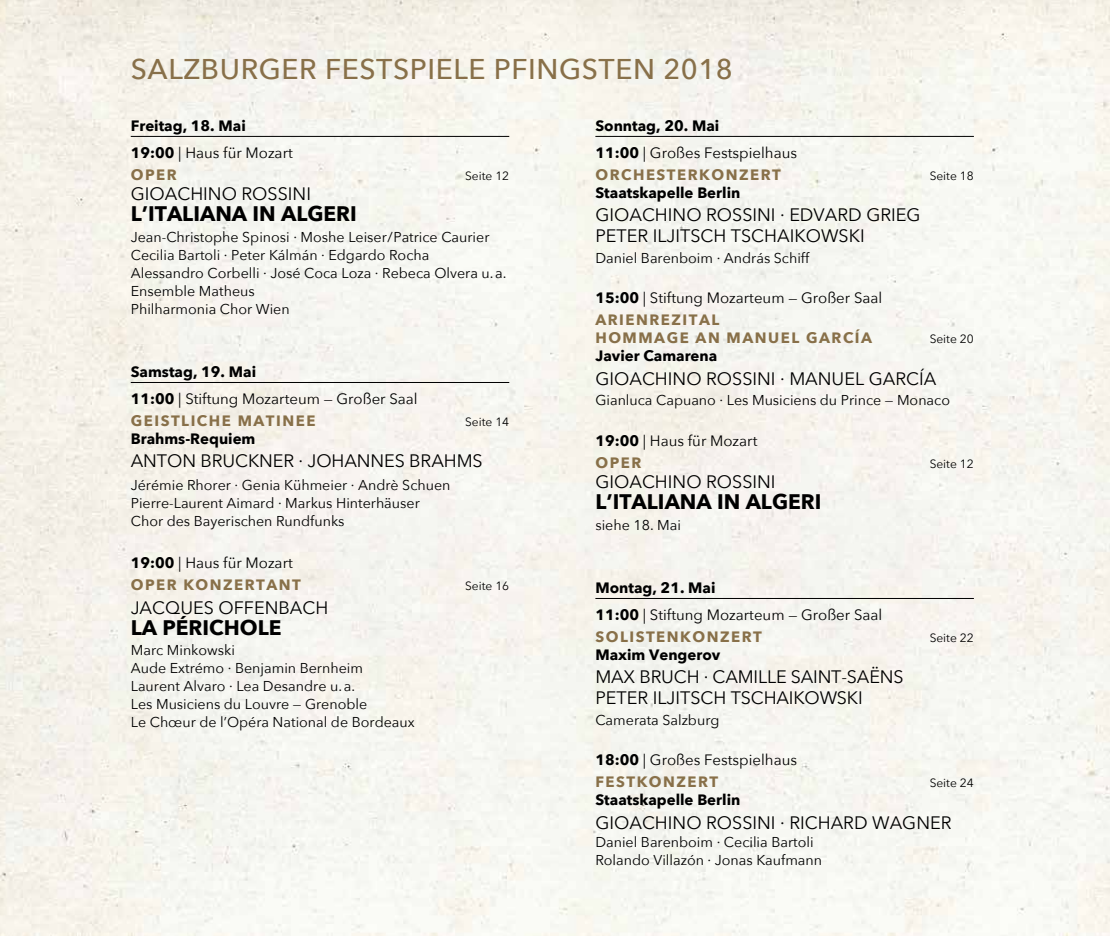
<style>
.page{position:relative;width:1110px;height:936px;background:#fff}
.page>*{position:absolute;margin:0;border:0;box-sizing:border-box;transform-origin:0 0}
.t1{font:500 28.5px "Avenir Next";letter-spacing:.02em;color:#887049}
.t2{font:700 21px "Avenir Next";color:#000}
.t3{font:18px/21px "Avenir Next";color:#000}
.t4{font:15px/22.2px "Avenir Next";color:#000}
.t5{font:700 15px/27px "Avenir Next";color:#000}
.t6{font:700 15px "Avenir Next";letter-spacing:.1em;color:#887049}
.t7{font:14.25px/18px "Avenir Next";color:#000}
.t8{font:12px "Avenir Next";color:#000}
.s1{font-weight:400}
.s2{font-weight:700}
.s3{font-weight:700;color:#887049}
</style>
<div class="page">
<hr style="left:131px;top:136px;width:378px;height:1px;background:#000">
<hr style="left:131px;top:382px;width:378px;height:1px;background:#000">
<hr style="left:595px;top:136px;width:379px;height:1px;background:#000">
<hr style="left:595px;top:598px;width:379px;height:1px;background:#000">
<h1 class="t1" style="left:131px;top:44px;width:604px">SALZBURGER FESTSPIELE PFINGSTEN 2018</h1>
<p class="t5" style="left:131px;top:111px;width:164px">Freitag, 18. Mai<br>19:00 <span class="s1">| Haus für Mozart</span></p>
<p class="t6" style="left:131px;top:161px;width:47px">OPER</p>
<p class="t8" style="left:465px;top:165px;width:46px">Seite 12</p>
<p class="t3" style="left:131px;top:183px;width:182px">GIOACHINO ROSSINI</p>
<h2 class="t2" style="left:131px;top:196px;width:228px">L’ITALIANA IN ALGERI</h2>
<p class="t7" style="left:131px;top:227px;width:377px">Jean-Christophe Spinosi · Moshe Leiser/Patrice Caurier Cecilia Bartoli · Peter Kálmán · Edgardo Rocha<br>Alessandro Corbelli · José Coca Loza · Rebeca Olvera u.a.<br>Ensemble Matheus<br>Philharmonia Chor Wien</p>
<p class="t4" style="left:131px;top:357px;width:288px;line-height:27px"><span class="s2">Samstag, 19. Mai<br>11:00</span> | Stiftung Mozarteum — Großer Saal</p>
<p class="t6" style="left:131px;top:407px;width:186px">GEISTLICHE MATINEE</p>
<p class="t8" style="left:465px;top:411px;width:46px">Seite 14</p>
<p class="t5" style="left:131px;top:425px;width:126px">Brahms-Requiem</p>
<p class="t3" style="left:131px;top:450px;width:353px">ANTON BRUCKNER · JOHANNES BRAHMS</p>
<p class="t7" style="left:131px;top:475px;width:321px">Jérémie Rhorer · Genia Kühmeier · Andrè Schuen<br>Pierre-Laurent Aimard · Markus Hinterhäuser<br>Chor des Bayerischen Rundfunks</p>
<p class="t4" style="left:131px;top:550px;width:172px"><span class="s2">19:00</span> | Haus für Mozart<br><span class="s3">OPER KONZERTANT</span></p>
<p class="t8" style="left:465px;top:575px;width:46px">Seite 16</p>
<p class="t3" style="left:131px;top:596px;width:199px">JACQUES OFFENBACH</p>
<h2 class="t2" style="left:131px;top:609px;width:152px">LA PÉRICHOLE</h2>
<p class="t7" style="left:131px;top:640px;width:285px">Marc Minkowski<br>Aude Extrémo · Benjamin Bernheim<br>Laurent Alvaro · Lea Desandre u.a.<br>Les Musiciens du Louvre — Grenoble<br>Le Chœur de l’Opéra National de Bordeaux</p>
<p class="t4" style="left:595px;top:111px;width:203px;line-height:27px"><span class="s2">Sonntag, 20. Mai<br>11:00</span> | Großes Festspielhaus</p>
<p class="t6" style="left:595px;top:161px;width:187px">ORCHESTERKONZERT</p>
<p class="t8" style="left:929px;top:165px;width:46px">Seite 18</p>
<p class="t5" style="left:595px;top:179px;width:146px">Staatskapelle Berlin</p>
<p class="t3" style="left:595px;top:204px;width:327px">GIOACHINO ROSSINI · EDVARD GRIEG<br>PETER ILJITSCH TSCHAIKOWSKI</p>
<p class="t7" style="left:595px;top:248px;width:215px">Daniel Barenboim · András Schiff</p>
<p class="t4" style="left:595px;top:286px;width:288px"><span class="s2">15:00</span> | Stiftung Mozarteum — Großer Saal<br><span class="s3">ARIENREZITAL</span></p>
<p class="t6" style="left:595px;top:325px;width:278px">HOMMAGE AN MANUEL GARCÍA</p>
<p class="t8" style="left:929px;top:329px;width:46px">Seite 20</p>
<p class="t5" style="left:595px;top:342px;width:123px">Javier Camarena</p>
<p class="t3" style="left:595px;top:367px;width:342px">GIOACHINO ROSSINI · MANUEL GARCÍA</p>
<p class="t7" style="left:595px;top:390px;width:356px">Gianluca Capuano · Les Musiciens du Prince — Monaco</p>
<p class="t4" style="left:595px;top:428px;width:164px"><span class="s2">19:00</span> | Haus für Mozart<br><span class="s3">OPER</span></p>
<p class="t8" style="left:929px;top:453px;width:46px">Seite 12</p>
<p class="t3" style="left:595px;top:471px;width:182px">GIOACHINO ROSSINI</p>
<h2 class="t2" style="left:595px;top:484px;width:228px">L’ITALIANA IN ALGERI</h2>
<p class="t7" style="left:595px;top:515px;width:87px">siehe 18. Mai</p>
<p class="t4" style="left:595px;top:573px;width:288px;line-height:27px"><span class="s2">Montag, 21. Mai<br>11:00</span> | Stiftung Mozarteum — Großer Saal</p>
<p class="t6" style="left:595px;top:623px;width:168px">SOLISTENKONZERT</p>
<p class="t8" style="left:929px;top:627px;width:46px">Seite 22</p>
<p class="t5" style="left:595px;top:641px;width:126px">Maxim Vengerov</p>
<p class="t3" style="left:595px;top:666px;width:310px">MAX BRUCH · CAMILLE SAINT-SAËNS<br>PETER ILJITSCH TSCHAIKOWSKI</p>
<p class="t7" style="left:595px;top:710px;width:126px">Camerata Salzburg</p>
<p class="t4" style="left:595px;top:748px;width:203px"><span class="s2">18:00</span> | Großes Festspielhaus<br><span class="s3">FESTKONZERT</span></p>
<p class="t8" style="left:929px;top:773px;width:46px">Seite 24</p>
<p class="t5" style="left:595px;top:786px;width:146px">Staatskapelle Berlin</p>
<p class="t3" style="left:595px;top:811px;width:358px">GIOACHINO ROSSINI · RICHARD WAGNER</p>
<p class="t7" style="left:595px;top:832px;width:228px">Daniel Barenboim · Cecilia Bartoli<br>Rolando Villazón · Jonas Kaufmann</p>
</div>
